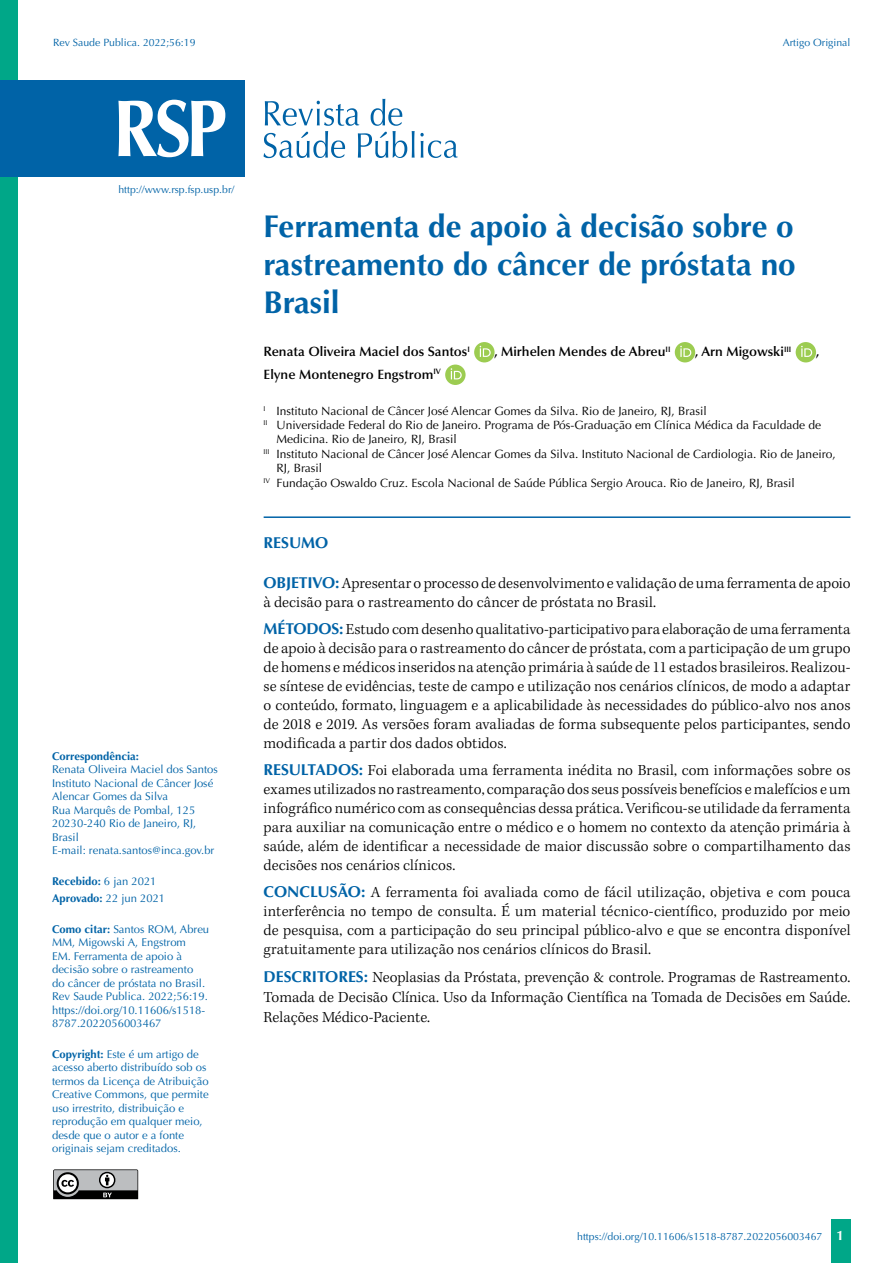
<style>
.page{position:relative;width:893px;height:1263px;background:#fff}
.page>*{position:absolute;margin:0;border:0;box-sizing:border-box;transform-origin:0 0}
.t1{font:700 31.5px/37.8px "Optima LT Std";color:#0063a7;text-align:justify}
.t2{font:300 15.75px/18.9px "Kepler Std";letter-spacing:.005em;color:#000;text-align:justify}
.t3{font:700 15.75px "Optima LT Std";color:#0063a7}
.t4{font:600 13.5px "Optima LT Std";color:#000}
.t5{font:12px "Optima LT Std";color:#000}
.t6{font:11.25px/13.5px "Optima LT Std";color:#0063a7}
.t7{font:700 11.25px/17.7px "Optima LT Std";color:#0063a7}
.t8{font:10.5px "Optima LT Std";color:#0063a7}
.s1{font-weight:400}
.s2{font-weight:700}
.s3{font-family:"Optima LT Std";font-weight:700;color:#0063a7}
.s4{font-weight:700;font-size:13.5px;color:#fff}
</style>
<div class="page">
<div style="left:831px;top:1220px;width:20px;height:43px;background:#00a788"></div>
<svg style="left:53px;top:1169px;width:85px;height:30px;background:#7e7f80"></svg>
<div style="left:0;top:0;width:18px;height:1263px;background:#00a788"></div>
<hr style="left:264px;top:516px;width:586px;height:2px;background:#0063a7">
<div style="left:474px;top:342px;width:21px;height:20px;background:#9ccc51;border-radius:50%"></div>
<svg style="left:480px;top:346px;width:11px;height:11px"></svg>
<div style="left:675px;top:342px;width:20px;height:20px;background:#9ccc51;border-radius:50%"></div>
<svg style="left:680px;top:346px;width:11px;height:11px"></svg>
<div style="left:796px;top:342px;width:20px;height:20px;background:#9ccc51;border-radius:50%"></div>
<svg style="left:801px;top:346px;width:11px;height:11px"></svg>
<div style="left:445px;top:365px;width:21px;height:20px;background:#9ccc51;border-radius:50%"></div>
<svg style="left:451px;top:368px;width:11px;height:11px"></svg>
<svg style="left:263px;top:99px;width:195px;height:59px"></svg>
<div style="left:0;top:80px;width:244px;height:96px;background:#0063a7"></div>
<svg style="left:118px;top:100px;width:107px;height:57px"></svg>
<p class="t8" style="left:53px;top:36px;width:144px">Rev Saude Publica. 2022;56:19</p>
<p class="t8" style="left:783px;top:36px;width:69px">Artigo Original</p>
<p class="t8" style="left:118px;top:183px;width:117px">http://www.rsp.fsp.usp.br/</p>
<p class="t7" style="left:52px;top:747px;width:88px">Correspondência:</p>
<p class="t6" style="left:52px;top:763px;width:167px">Renata Oliveira Maciel dos Santos<br>Instituto Nacional de Câncer José<br>Alencar Gomes da Silva<br>Rua Marquês de Pombal, 125<br>20230-240 Rio de Janeiro, RJ,<br>Brasil<br>E-mail: renata.santos@inca.gov.br</p>
<p class="t7" style="left:52px;top:872px;width:115px">Recebido: <span class="s1">6 jan 2021<br></span>Aprovado: <span class="s1">22 jun 2021</span></p>
<p class="t6" style="left:52px;top:922px;width:159px"><span class="s2">Como citar:</span> Santos ROM, Abreu<br>MM, Migowski A, Engstrom<br>EM. Ferramenta de apoio à decisão sobre o rastreamento<br>do câncer de próstata no Brasil.<br>Rev Saude Publica. 2022;56:19. https://doi.org/10.11606/s1518-<br>8787.2022056003467</p>
<p class="t6" style="left:52px;top:1047px;width:158px"><span class="s2">Copyright:</span> Este é um artigo de acesso aberto distribuído sob os termos da Licença de Atribuição<br>Creative Commons, que permite uso irrestrito, distribuição e reprodução em qualquer meio, desde que o autor e a fonte originais sejam creditados.</p>
<h1 class="t1" style="left:264px;top:208px;width:534px">Ferramenta de apoio à decisão sobre o rastreamento do câncer de próstata no Brasil</h1>
<p class="t4" style="left:264px;top:344px;width:208px">Renata Oliveira Maciel dos Santos<sup>I</sup></p>
<p class="t4" style="left:495px;top:344px;width:177px">, Mirhelen Mendes de Abreu<sup>II</sup></p>
<p class="t4" style="left:695px;top:344px;width:98px">, Arn Migowski<sup>III</sup></p>
<p class="t4" style="left:816px;top:344px;width:5px">,</p>
<p class="t4" style="left:264px;top:366px;width:179px">Elyne Montenegro Engstrom<sup>IV</sup></p>
<p class="t5" style="left:264px;top:404px;width:445px"><sup>I</sup> Instituto Nacional de Câncer José Alencar Gomes da Silva. Rio de Janeiro, RJ, Brasil</p>
<p class="t5" style="left:264px;top:418px;width:559px"><sup>II</sup> Universidade Federal do Rio de Janeiro. Programa de Pós-Graduação em Clínica Médica da Faculdade de</p>
<p class="t5" style="left:276px;top:432px;width:182px">Medicina. Rio de Janeiro, RJ, Brasil</p>
<p class="t5" style="left:264px;top:447px;width:573px"><sup>III</sup> Instituto Nacional de Câncer José Alencar Gomes da Silva. Instituto Nacional de Cardiologia. Rio de Janeiro,</p>
<p class="t5" style="left:276px;top:461px;width:47px">RJ, Brasil</p>
<p class="t5" style="left:264px;top:476px;width:533px"><sup>IV</sup> Fundação Oswaldo Cruz. Escola Nacional de Saúde Pública Sergio Arouca. Rio de Janeiro, RJ, Brasil</p>
<p class="t3" style="left:264px;top:533px;width:66px">RESUMO</p>
<p class="t2" style="left:264px;top:574px;width:588px"><span class="s3">OBJETIVO:</span> Apresentar o processo de desenvolvimento e validação de uma ferramenta de apoio à decisão para o rastreamento do câncer de próstata no Brasil.</p>
<p class="t2" style="left:264px;top:620px;width:588px"><span class="s3">MÉTODOS:</span> Estudo com desenho qualitativo-participativo para elaboração de uma ferramenta de apoio à decisão para o rastreamento do câncer de próstata, com a participação de um grupo de homens e médicos inseridos na atenção primária à saúde de 11 estados brasileiros. Realizou&shy;se síntese de evidências, teste de campo e utilização nos cenários clínicos, de modo a adaptar o conteúdo, formato, linguagem e a aplicabilidade às necessidades do público-alvo nos anos de 2018 e 2019. As versões foram avaliadas de forma subsequente pelos participantes, sendo modificada a partir dos dados obtidos.</p>
<p class="t2" style="left:264px;top:761px;width:588px"><span class="s3">RESULTADOS:</span> Foi elaborada uma ferramenta inédita no Brasil, com informações sobre os exames utilizados no rastreamento, comparação dos seus possíveis benefícios e malefícios e um infográfico numérico com as consequências dessa prática. Verificou-se utilidade da ferramenta para auxiliar na comunicação entre o médico e o homem no contexto da atenção primária à saúde, além de identificar a necessidade de maior discussão sobre o compartilhamento das decisões nos cenários clínicos.</p>
<p class="t2" style="left:264px;top:883px;width:588px"><span class="s3">CONCLUSÃO:</span> A ferramenta foi avaliada como de fácil utilização, objetiva e com pouca interferência no tempo de consulta. É um material técnico-científico, produzido por meio de pesquisa, com a participação do seu principal público-alvo e que se encontra disponível gratuitamente para utilização nos cenários clínicos do Brasil.</p>
<p class="t2" style="left:264px;top:968px;width:588px;line-height:19.8px"><span class="s3">DESCRITORES:</span> Neoplasias da Próstata, prevenção &amp; controle. Programas de Rastreamento.<br>Tomada de Decisão Clínica. Uso da Informação Científica na Tomada de Decisões em Saúde.<br>Relações Médico-Paciente.</p>
<p class="t8" style="left:577px;top:1230px;width:268px">https://doi.org/10.11606/s1518-8787.2022056003467 <span class="s4">1</span></p>
</div>
